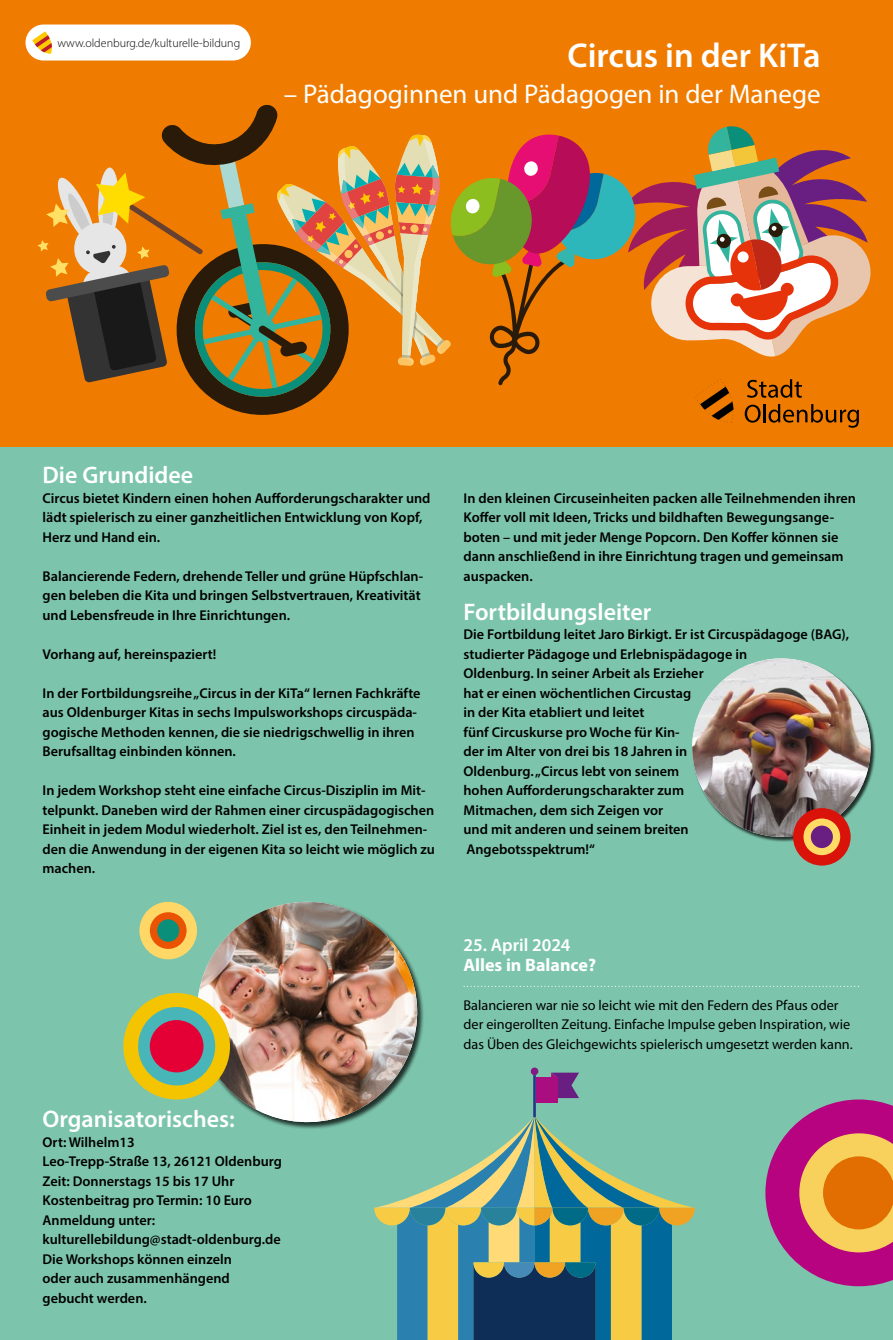
<style>
.page{position:relative;width:893px;height:1340px;background:#fff}
.page>*{position:absolute;margin:0;border:0;box-sizing:border-box;transform-origin:0 0}
.t1{font:600 34.5px "Myriad Pro";color:#fff}
.t2{font:27px "Myriad Pro";color:#fff}
.t3{font:600 24px "Myriad Pro";color:#fff}
.t4{font:700 18px/19.5px "Myriad Pro";color:#fff}
.t5{font:600 14.25px/19.5px "Myriad Pro";color:#000}
.t6{font:14.25px/19.5px "Myriad Pro";color:#000}
.t7{font:300 12px "Myriad Pro";color:#000}
.s1{font-weight:600}
</style>
<div class="page">
<div style="left:0;top:406px;width:893px;height:933px;background:#7cc5ac"></div>
<div style="left:0;top:0;width:893px;height:446px;background:#ef7c00"></div>
<svg style="left:464px;top:986px;width:395px;height:1px"></svg>
<div style="left:197px;top:901px;width:228px;height:228px;background:#000;opacity:.75"></div>
<img style="left:195px;top:901px;width:224px;height:223px">
<div style="left:693px;top:658px;width:183px;height:184px;background:#000;opacity:.75"></div>
<img style="left:692px;top:658px;width:180px;height:180px">
<svg style="left:374px;top:1067px;width:321px;height:272px"></svg>
<div style="left:26px;top:25px;width:225px;height:36px;background:#fff;border-radius:18px"></div>
<svg style="left:32px;top:31px;width:20px;height:23px"></svg>
<svg style="left:37px;top:104px;width:834px;height:324px"></svg>
<div style="left:123px;top:993px;width:107px;height:106px;background:#f5c400;border-radius:50%"></div>
<div style="left:138px;top:1007px;width:77px;height:78px;background:#48b6b8;border-radius:50%"></div>
<svg style="left:765px;top:1099px;width:128px;height:187px"></svg>
<div style="left:150px;top:1020px;width:54px;height:52px;background:#e40035;border-radius:50%"></div>
<div style="left:793px;top:808px;width:58px;height:57px;background:#d9120a;border-radius:50%"></div>
<div style="left:139px;top:901px;width:58px;height:58px;background:#ffd766;border-radius:50%"></div>
<div style="left:803px;top:818px;width:37px;height:37px;background:#ffdb66;border-radius:50%"></div>
<div style="left:150px;top:912px;width:37px;height:36px;background:#ea5303;border-radius:50%"></div>
<div style="left:811px;top:825px;width:22px;height:23px;background:#691f82;border-radius:50%"></div>
<div style="left:157px;top:919px;width:22px;height:22px;background:#098f7a;border-radius:50%"></div>
<p class="t7" style="left:58px;top:36px;width:184px">www.oldenburg.de/kulturelle-bildung</p>
<h1 class="t1" style="left:568px;top:33px;width:255px">Circus in der KiTa</h1>
<h1 class="t2" style="left:284px;top:77px;width:538px">– Pädagoginnen und Pädagogen in der Manege</h1>
<h2 class="t3" style="left:43px;top:460px;width:152px">Die Grundidee</h2>
<p class="t5" style="left:43px;top:488px;width:390px">Circus bietet Kindern einen hohen Aufforderungscharakter und lädt spielerisch zu einer ganzheitlichen Entwicklung von Kopf,<br>Herz und Hand ein.</p>
<p class="t5" style="left:43px;top:566px;width:382px">Balancierende Federn, drehende Teller und grüne Hüpfschlan&shy;gen beleben die Kita und bringen Selbstvertrauen, Kreativität und Lebensfreude in Ihre Einrichtungen.</p>
<p class="t5" style="left:43px;top:644px;width:175px">Vorhang auf, hereinspaziert!</p>
<p class="t5" style="left:43px;top:683px;width:380px">In der Fortbildungsreihe „Circus in der KiTa“ lernen Fachkräfte aus Oldenburger Kitas in sechs Impulsworkshops circuspäda&shy;gogische Methoden kennen, die sie niedrigschwellig in ihren Berufsalltag einbinden können.</p>
<p class="t5" style="left:43px;top:780px;width:394px">In jedem Workshop steht eine einfache Circus-Disziplin im Mit&shy;telpunkt. Daneben wird der Rahmen einer circuspädagogischen Einheit in jedem Modul wiederholt. Ziel ist es, den Teilnehmen&shy;den die Anwendung in der eigenen Kita so leicht wie möglich zu machen.</p>
<h2 class="t3" style="left:43px;top:1103px;width:194px">Organisatorisches:</h2>
<p class="t5" style="left:43px;top:1131px;width:94px">Ort: Wilhelm13</p>
<p class="t5" style="left:43px;top:1151px;width:241px">Leo-Trepp-Straße 13, 26121 Oldenburg</p>
<p class="t5" style="left:43px;top:1170px;width:194px">Zeit: Donnerstags 15 bis 17 Uhr</p>
<p class="t5" style="left:43px;top:1190px;width:211px">Kostenbeitrag pro Termin: 10 Euro</p>
<p class="t5" style="left:43px;top:1209px;width:114px">Anmeldung unter:</p>
<p class="t5" style="left:43px;top:1229px;width:240px">kulturellebildung@stadt-oldenburg.de</p>
<p class="t5" style="left:43px;top:1248px;width:191px">Die Workshops können einzeln oder auch zusammenhängend gebucht werden.</p>
<p class="t5" style="left:463px;top:488px;width:394px">In den kleinen Circuseinheiten packen alle Teilnehmenden ihren Koffer voll mit Ideen, Tricks und bildhaften Bewegungsange&shy;boten – und mit jeder Menge Popcorn. Den Koffer können sie dann anschließend in ihre Einrichtung tragen und gemeinsam auspacken.</p>
<h2 class="t3" style="left:463px;top:596px;width:189px">Fortbildungsleiter</h2>
<p class="t5" style="left:463px;top:624px;width:387px">Die Fortbildung leitet Jaro Birkigt. Er ist Circuspädagoge (BAG), studierter Pädagoge und Erlebnispädagoge in<br>Oldenburg. In seiner Arbeit als Erzieher<br>hat er einen wöchentlichen Circustag<br>in der Kita etabliert und leitet<br>fünf Circuskurse pro Woche für Kin-<br>der im Alter von drei bis 18 Jahren in<br>Oldenburg. „Circus lebt von seinem<br>hohen Aufforderungscharakter zum<br>Mitmachen, dem sich Zeigen vor<br>und mit anderen und seinem breiten<br>Angebotsspektrum!“</p>
<h3 class="t4" style="left:463px;top:935px;width:134px"><span class="s1">25. April 2024<br></span>Alles in Balance?</h3>
<p class="t6" style="left:463px;top:995px;width:391px">Balancieren war nie so leicht wie mit den Federn des Pfaus oder der eingerollten Zeitung. Einfache Impulse geben Inspiration, wie das Üben des Gleichgewichts spielerisch umgesetzt werden kann.</p>
</div>
